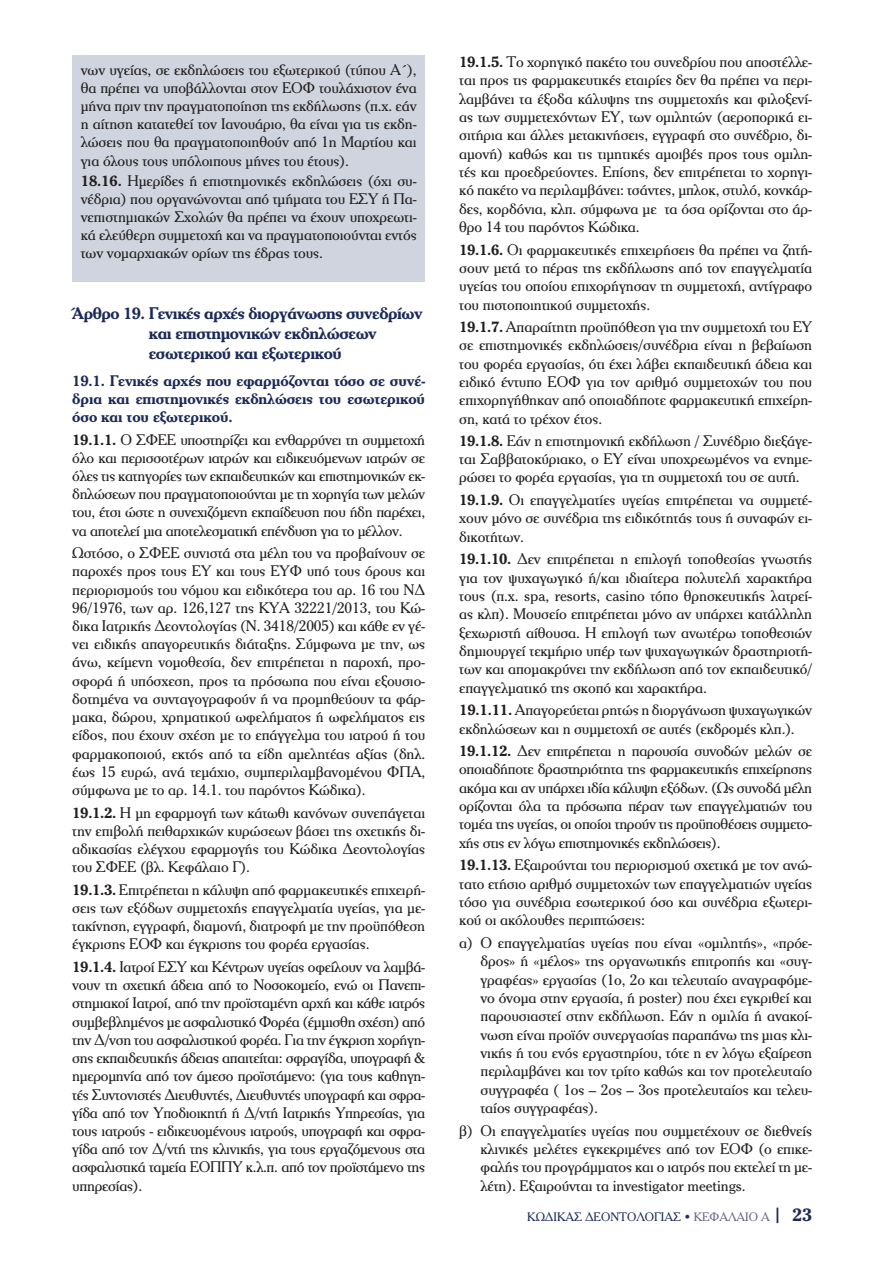
<style>
.page{position:relative;width:893px;height:1263px;background:#fff}
.page>*{position:absolute;margin:0;border:0;box-sizing:border-box;transform-origin:0 0}
.t1{font:700 16.5px/20.1px "PF Cheltenham";letter-spacing:-.03em;color:#1b2a58}
.t2{font:15px/18.3px "PF Cheltenham";letter-spacing:-.005em;color:#231f20;text-align:justify}
.t3{font:700 15px/18.1px "PF Cheltenham";letter-spacing:-.01em;color:#1b2a58;text-align:justify}
.t4{font:12px "PF Cheltenham";color:#1b2a58}
.s1{font-weight:700}
.s2{color:#656587}
.s3{font-weight:700;font-size:18px}
</style>
<div class="page">
<div style="left:72px;top:55px;width:353px;height:227px;background:#cfd4de"></div>
<p class="t2" style="left:81px;top:61px;width:337px">νων υγείας, σε εκδηλώσεις του εξωτερικού (τύπου Α΄), θα πρέπει να υποβάλλονται στον ΕΟΦ τουλάχιστον ένα µήνα πριν την πραγµατοποίηση της εκδήλωσης (π.χ. εάν η αίτηση κατατεθεί τον Ιανουάριο, θα είναι για τις εκδη&shy;λώσεις που θα πραγµατοποιηθούν από 1η Μαρτίου και για όλους τους υπόλοιπους µήνες του έτους).</p>
<p class="t2" style="left:81px;top:171px;width:337px"><span class="s1">18.16.</span> Ηµερίδες ή επιστηµονικές εκδηλώσεις (όχι συ&shy;νέδρια) που οργανώνονται από τµήµατα του ΕΣΥ ή Πα&shy;νεπιστηµιακών Σχολών θα πρέπει να έχουν υποχρεωτι&shy;κά ελεύθερη συµµετοχή και να πραγµατοποιούνται εντός των νοµαρχιακών ορίων της έδρας τους.</p>
<p class="t1" style="left:149px;top:303px;width:275px;text-indent:-76px">Άρθρο 19. Γενικές αρχές διοργάνωσης συνεδρίων και επιστημονικών εκδηλώσεων εσωτερικού και εξωτερικού</p>
<p class="t3" style="left:72px;top:371px;width:354px">19.1. Γενικές αρχές που εφαρμόζονται τόσο σε συνέ&shy;δρια και επιστημονικές εκδηλώσεις του εσωτερικού όσο και του εξωτερικού.</p>
<p class="t2" style="left:72px;top:430px;width:354px"><span class="s1">19.1.1.</span> Ο ΣΦΕΕ υποστηρίζει και ενθαρρύνει τη συµµετοχή όλο και περισσοτέρων ιατρών και ειδικευόµενων ιατρών σε όλες τις κατηγορίες των εκπαιδευτικών και επιστηµονικών εκ&shy;δηλώσεων που πραγµατοποιούνται µε τη χορηγία των µελών του, έτσι ώστε η συνεχιζόµενη εκπαίδευση που ήδη παρέχει, να αποτελεί µια αποτελεσµατική επένδυση για το µέλλον.</p>
<p class="t2" style="left:72px;top:544px;width:354px">Ωστόσο, ο ΣΦΕΕ συνιστά στα μέλη του να προβαίνουν σε παροχές προς τους ΕΥ και τους ΕΥΦ υπό τους όρους και περιορισμούς του νόμου και ειδικότερα του αρ. 16 του ΝΔ 96/1976, των αρ. 126,127 της ΚΥΑ 32221/2013, του Κώ&shy;δικα Ιατρικής Δεοντολογίας (Ν. 3418/2005) και κάθε εν γέ&shy;νει ειδικής απαγορευτικής διάταξης. Σύμφωνα με την, ως άνω, κείμενη νομοθεσία, δεν επιτρέπεται η παροχή, προ&shy;σφορά ή υπόσχεση, προς τα πρόσωπα που είναι εξουσιο&shy;δοτημένα να συνταγογραφούν ή να προμηθεύουν τα φάρ&shy;μακα, δώρου, χρηματικού ωφελήματος ή ωφελήματος εις είδος, που έχουν σχέση με το επάγγελμα του ιατρού ή του φαρμακοποιού, εκτός από τα είδη αμελητέας αξίας (δηλ. έως 15 ευρώ, ανά τεμάχιο, συμπεριλαμβανομένου ΦΠΑ, σύμφωνα με το αρ. 14.1. του παρόντος Κώδικα).</p>
<p class="t2" style="left:72px;top:803px;width:354px"><span class="s1">19.1.2.</span> Η µη εφαρµογή των κάτωθι κανόνων συνεπάγεται την επιβολή πειθαρχικών κυρώσεων βάσει της σχετικής δι&shy;αδικασίας ελέγχου εφαρµογής του Κώδικα ∆εοντολογίας του ΣΦΕΕ (βλ. Κεφάλαιο Γ).</p>
<p class="t2" style="left:72px;top:880px;width:354px"><span class="s1">19.1.3.</span> Επιτρέπεται η κάλυψη από φαρµακευτικές επιχειρή&shy;σεις των εξόδων συµµετοχής επαγγελµατία υγείας, για µε&shy;τακίνηση, εγγραφή, διαµονή, διατροφή µε την προϋπόθεση έγκρισης ΕΟΦ και έγκρισης του φορέα εργασίας.</p>
<p class="t2" style="left:72px;top:957px;width:354px"><span class="s1">19.1.4.</span> Ιατροί ΕΣΥ και Κέντρων υγείας οφείλουν να λαμβά&shy;νουν τη σχετική άδεια από το Νοσοκομείο, ενώ οι Πανεπι&shy;στημιακοί Ιατροί, από την προϊσταμένη αρχή και κάθε ιατρός συμβεβλημένος με ασφαλιστικό Φορέα (έμμισθη σχέση) από την Δ/νση του ασφαλιστικού φορέα. Για την έγκριση χορήγη&shy;σης εκπαιδευτικής άδειας απαιτείται: σφραγίδα, υπογραφή &amp; ημερομηνία από τον άμεσο προϊστάμενο: (για τους καθηγη&shy;τές Συντονιστές Διευθυντές, Διευθυντές υπογραφή και σφρα&shy;γίδα από τον Υποδιοικητή ή Δ/ντή Ιατρικής Υπηρεσίας, για τους ιατρούς - ειδικευομένους ιατρούς, υπογραφή και σφρα&shy;γίδα από τον Δ/ντή της κλινικής, για τους εργαζόμενους στα ασφαλιστικά ταμεία ΕΟΠΠΥ κ.λ.π. από τον προϊστάμενο της υπηρεσίας).</p>
<p class="t2" style="left:459px;top:52px;width:354px"><span class="s1">19.1.5.</span> Τo χορηγικό πακέτο του συνεδρίου που αποστέλλε&shy;ται προς τις φαρµακευτικές εταιρίες δεν θα πρέπει να περι&shy;λαµβάνει τα έξοδα κάλυψης της συµµετοχής και φιλοξενί&shy;ας των συµµετεχόντων ΕΥ, των οµιλητών (αεροπορικά ει&shy;σιτήρια και άλλες µετακινήσεις, εγγραφή στο συνέδριο, δι&shy;αµονή) καθώς και τις τιµητικές αµοιβές προς τους οµιλη&shy;τές και προεδρεύοντες. Επίσης, δεν επιτρέπεται το χορηγι&shy;κό πακέτο να περιλαµβάνει: τσάντες, µπλοκ, στυλό, κονκάρ&shy;δες, κορδόνια, κλπ. σύµφωνα µε τα όσα ορίζονται στο άρ&shy;θρο 14 του παρόντος Κώδικα.</p>
<p class="t2" style="left:459px;top:240px;width:354px"><span class="s1">19.1.6.</span> Οι φαρµακευτικές επιχειρήσεις θα πρέπει να ζητή&shy;σουν µετά το πέρας της εκδήλωσης από τον επαγγελµατία υγείας του οποίου επιχορήγησαν τη συµµετοχή, αντίγραφο του πιστοποιητικού συµµετοχής.</p>
<p class="t2" style="left:459px;top:317px;width:354px"><span class="s1">19.1.7.</span> Απαραίτητη προϋπόθεση για την συµµετοχή του ΕΥ σε επιστηµονικές εκδηλώσεις/συνέδρια είναι η βεβαίωση του φορέα εργασίας, ότι έχει λάβει εκπαιδευτική άδεια και ειδικό έντυπο ΕΟΦ για τον αριθµό συµµετοχών του που επιχορηγήθηκαν από οποιαδήποτε φαρµακευτική επιχείρη&shy;ση, κατά το τρέχον έτος.</p>
<p class="t2" style="left:459px;top:432px;width:354px"><span class="s1">19.1.8.</span> Εάν η επιστηµονική εκδήλωση / Συνέδριο διεξάγε&shy;ται Σαββατοκύριακο, ο ΕΥ είναι υποχρεωµένος να ενηµε&shy;ρώσει το φορέα εργασίας, για τη συµµετοχή του σε αυτή.</p>
<p class="t2" style="left:459px;top:490px;width:354px"><span class="s1">19.1.9.</span> Οι επαγγελµατίες υγείας επιτρέπεται να συµµετέ&shy;χουν µόνο σε συνέδρια της ειδικότητάς τους ή συναφών ει&shy;δικοτήτων.</p>
<p class="t2" style="left:459px;top:550px;width:354px"><span class="s1">19.1.10.</span> ∆εν επιτρέπεται η επιλογή τοποθεσίας γνωστής για τον ψυχαγωγικό ή/και ιδιαίτερα πολυτελή χαρακτήρα τους (π.χ. spa, resorts, casino τόπο θρησκευτικής λατρεί&shy;ας κλπ). Μουσείο επιτρέπεται μόνο αν υπάρχει κατάλληλη ξεχωριστή αίθουσα. Η επιλογή των ανωτέρω τοποθεσιών δημιουργεί τεκμήριο υπέρ των ψυχαγωγικών δραστηριοτή&shy;των και απομακρύνει την εκδήλωση από τον εκπαιδευτικό/ επαγγελματικό της σκοπό και χαρακτήρα.</p>
<p class="t2" style="left:459px;top:701px;width:354px"><span class="s1">19.1.11.</span> Απαγορεύεται ρητώς η διοργάνωση ψυχαγωγικών εκδηλώσεων και η συµµετοχή σε αυτές (εκδροµές κλπ.).</p>
<p class="t2" style="left:459px;top:741px;width:354px"><span class="s1">19.1.12.</span> ∆εν επιτρέπεται η παρουσία συνοδών µελών σε οποιαδήποτε δραστηριότητα της φαρµακευτικής επιχείρησης ακόµα και αν υπάρχει ιδία κάλυψη εξόδων. (Ως συνοδά µέλη ορίζονται όλα τα πρόσωπα πέραν των επαγγελµατιών του τοµέα της υγείας, οι οποίοι τηρούν τις προϋποθέσεις συµµετο&shy;χής στις εν λόγω επιστηµονικές εκδηλώσεις).</p>
<p class="t2" style="left:459px;top:856px;width:354px"><span class="s1">19.1.13.</span> Εξαιρούνται του περιορισµού σχετικά µε τον ανώ&shy;τατο ετήσιο αριθµό συµµετοχών των επαγγελµατιών υγείας τόσο για συνέδρια εσωτερικού όσο και συνέδρια εξωτερι&shy;κού οι ακόλουθες περιπτώσεις:</p>
<p class="t2" style="left:480px;top:933px;width:333px;text-indent:-21px">α) Ο επαγγελµατίας υγείας που είναι «οµιλητής», «πρόε&shy;δρος» ή «µέλος» της οργανωτικής επιτροπής και «συγ&shy;γραφέας» εργασίας (1ο, 2ο και τελευταίο αναγραφόµε&shy;νο όνοµα στην εργασία, ή poster) που έχει εγκριθεί και παρουσιαστεί στην εκδήλωση. Εάν η ομιλία ή ανακοί&shy;νωση είναι προϊόν συνεργασίας παραπάνω της μιας κλι&shy;νικής ή του ενός εργαστηρίου, τότε η εν λόγω εξαίρεση περιλαμβάνει και τον τρίτο καθώς και τον προτελευταίο συγγραφέα ( 1ος – 2ος – 3ος προτελευταίος και τελευ&shy;ταίος συγγραφέας).</p>
<p class="t2" style="left:480px;top:1121px;width:333px;text-indent:-21px">β) Οι επαγγελµατίες υγείας που συµµετέχουν σε διεθνείς κλινικές µελέτες εγκεκριµένες από τον ΕΟΦ (ο επικε&shy;φαλής του προγράµµατος και ο ιατρός που εκτελεί τη µε&shy;λέτη). Εξαιρούνται τα investigator meetings.</p>
<p class="t4" style="left:527px;top:1210px;width:286px">ΚΩΔΙΚΑΣ ΔΕΟΝΤΟΛΟΓΙΑΣ <span class="s2">ΚΕΦΑΛΑΙΟ Α</span> <span class="s3">| 23</span></p>
</div>
